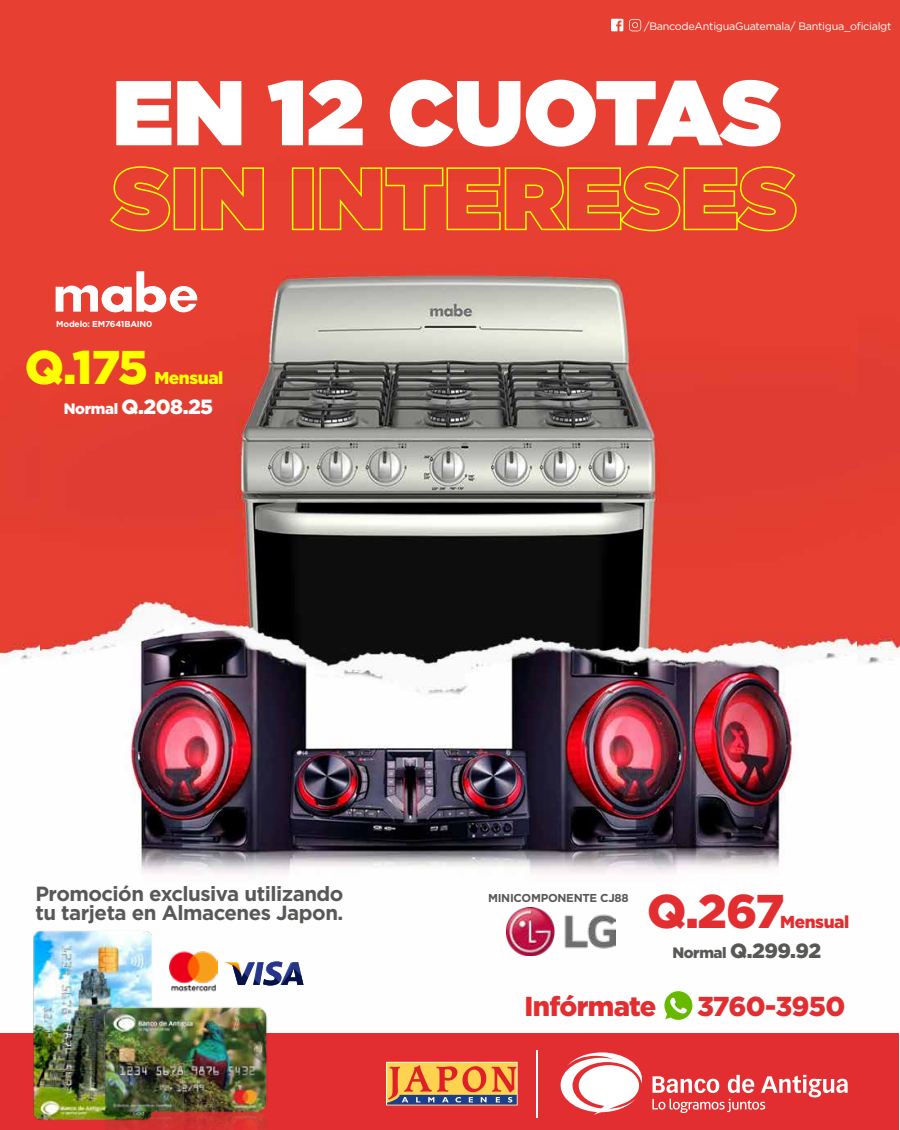
<style>
.page{position:relative;width:900px;height:1130px;background:#fff}
.page>*{position:absolute;margin:0;border:0;box-sizing:border-box;transform-origin:0 0}
.t1{font:900 91.65px "Gotham";color:#fff}
.t2{font:900 47.25px "Gotham";color:#e32e31}
.t3{font:900 47.25px "Gotham";color:#ff0}
.t4{font:900 27.3px "Gotham";letter-spacing:-.025em;color:#e32e31}
.t5{font:700 20.55px/19.4px "Gotham";letter-spacing:-.025em;color:#585856}
.t6{font:900 20.55px "Gotham";color:#585856}
.t7{font:900 20.55px "Gotham";color:#fff}
.t8{font:900 17.25px "Gotham";letter-spacing:-.025em;color:#e32e31}
.t9{font:900 17.25px "Gotham";letter-spacing:-.025em;color:#ff0}
.t10{font:700 11.4px "Gotham";letter-spacing:-.025em;color:#585856}
.t11{font:10.8px "Gotham";letter-spacing:-.025em;color:#fff}
.t12{font:700 8.55px "Gotham";letter-spacing:-.025em;color:#fff}
.s1{font-size:15px}
</style>
<div class="page">
<div style="left:0;top:0;width:900px;height:664px;background:#e73f32"></div>
<img style="left:40px;top:61px;width:817px;height:959px">
<img style="left:506px;top:907px;width:109px;height:48px">
<svg style="left:56px;top:271px;width:141px;height:41px"></svg>
<svg style="left:109px;top:165px;width:62px;height:67px"></svg>
<div style="left:174px;top:167px;width:22px;height:63px;border:2px solid #ff0"></div>
<svg style="left:200px;top:167px;width:65px;height:64px"></svg>
<div style="left:292px;top:167px;width:22px;height:63px;border:2px solid #ff0"></div>
<svg style="left:319px;top:165px;width:478px;height:67px"></svg>
<svg style="left:664px;top:991px;width:28px;height:28px"></svg>
<svg style="left:611px;top:19px;width:12px;height:12px"></svg>
<svg style="left:629px;top:19px;width:12px;height:12px"></svg>
<div style="left:0;top:1033px;width:899px;height:97px;background:#e32e31"></div>
<svg style="left:561px;top:1052px;width:81px;height:62px"></svg>
<svg style="left:652px;top:1074px;width:196px;height:39px"></svg>
<svg style="left:386px;top:1061px;width:132px;height:44px"></svg>
<hr style="left:536px;top:1049px;width:2px;height:68px;background:#fff">
<img style="left:169px;top:946px;width:49px;height:49px">
<img style="left:33px;top:927px;width:123px;height:194px">
<img style="left:92px;top:997px;width:186px;height:133px">
<svg style="left:224px;top:961px;width:79px;height:24px"></svg>
<p class="t11" style="left:644px;top:19px;width:249px">/BancodeAntiguaGuatemala/ Bantigua_oficialgt</p>
<h1 class="t1" style="left:113px;top:47px;width:671px">EN 12 CUOTAS</h1>
<p class="t12" style="left:56px;top:318px;width:98px">Modelo: EM7641BAIN0</p>
<h2 class="t3" style="left:25px;top:335px;width:124px">Q.175</h2>
<p class="t9" style="left:154px;top:366px;width:71px">Mensual</p>
<p class="t7" style="left:64px;top:392px;width:151px"><span class="s1">Normal</span> Q.208.25</p>
<p class="t5" style="left:35px;top:883px;width:310px">Promoción exclusiva utilizando tu tarjeta en Almacenes Japon.</p>
<p class="t10" style="left:488px;top:890px;width:142px">MINICOMPONENTE CJ88</p>
<h2 class="t2" style="left:647px;top:878px;width:139px">Q.267</h2>
<p class="t8" style="left:780px;top:910px;width:71px">Mensual</p>
<p class="t6" style="left:672px;top:936px;width:150px"><span class="s1">Normal</span> Q.299.92</p>
<h3 class="t4" style="left:525px;top:987px;width:133px">Infórmate</h3>
<h3 class="t4" style="left:697px;top:987px;width:150px">3760-3950</h3>
</div>
